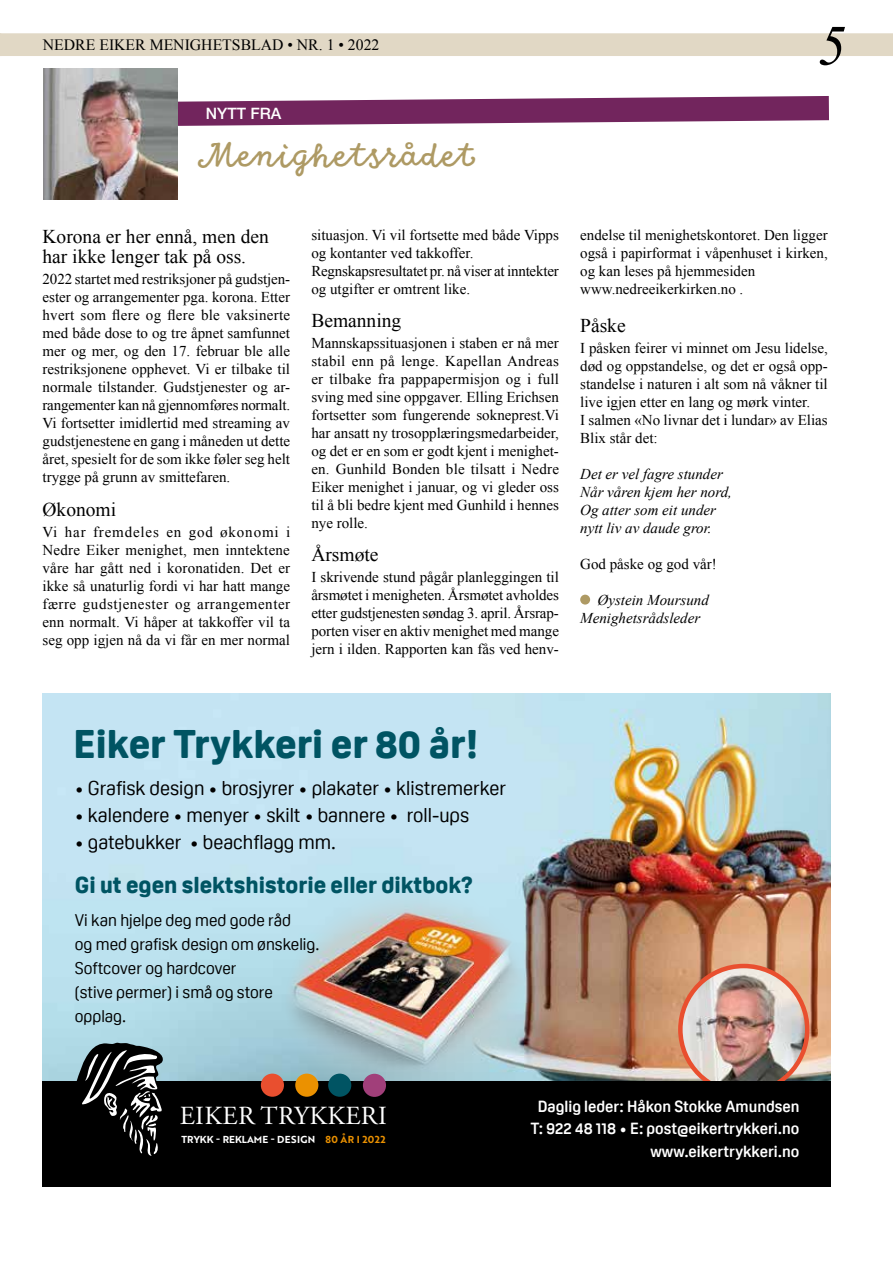
<style>
.page{position:relative;width:893px;height:1263px;background:#fff}
.page>*{position:absolute;margin:0;border:0;box-sizing:border-box;transform-origin:0 0}
.t1{font:italic 57px "Times New Roman";color:#000}
.t2{font:800 39px "Oscine";color:#005463}
.t3{font:39px "Goodlife Script";color:#ae9a64}
.t4{font:26.1px "Adobe Garamond Pro";letter-spacing:.015em;color:#fff}
.t5{font:800 22.5px "Oscine";color:#005463}
.t6{font:19.5px "Oscine";color:#000}
.t7{font:19.5px/19.5px "Times New Roman";color:#000}
.t8{font:16.5px/24px "Oscine";color:#000}
.t9{font:700 15.75px/22.5px "Oscine";color:#fff;text-align:right}
.t10{font:15.75px "Times New Roman";color:#000}
.t11{font:500 15.75px "Helvetica Neue LT Pro";color:#fff}
.t12{font:15px/18px "Times New Roman";color:#000;text-align:justify}
.t13{font:italic 15px/18px "Times New Roman";color:#000}
.t14{font:9.9px "Brother 1816 Bold";letter-spacing:.02em;color:#fff}
.s1{color:#eb9100}
</style>
<div class="page">
<div style="left:0;top:33px;width:893px;height:23px;background:#e1d8c5"></div>
<img style="left:43px;top:693px;width:787px;height:387px">
<div style="left:580px;top:595px;width:10px;height:10px;background:#ae9a64;border-radius:50%"></div>
<svg style="left:177px;top:96px;width:652px;height:31px"></svg>
<img style="left:44px;top:68px;width:133px;height:132px">
<img style="left:285px;top:881px;width:252px;height:199px">
<img style="left:680px;top:966px;width:127px;height:127px;border-radius:63px">
<div style="left:678px;top:964px;width:131px;height:131px;border:4px solid #e94f2f;border-radius:50%"></div>
<div style="left:43px;top:1080px;width:788px;height:106px;background:#000"></div>
<svg style="left:57px;top:1042px;width:126px;height:114px"></svg>
<div style="left:261px;top:1073px;width:23px;height:24px;background:#e94f2f;border-radius:50%"></div>
<div style="left:295px;top:1073px;width:23px;height:24px;background:#eb9100;border-radius:50%"></div>
<div style="left:328px;top:1073px;width:23px;height:24px;background:#005463;border-radius:50%"></div>
<div style="left:363px;top:1074px;width:23px;height:23px;background:#a13f7a;border-radius:50%"></div>
<p class="t10" style="left:43px;top:34px;width:338px">NEDRE EIKER MENIGHETSBLAD • NR. 1 • 2022</p>
<p class="t10" style="left:326px;top:34px;width:9px">3</p>
<p class="t10" style="left:363px;top:34px;width:17px">01</p>
<p class="t11" style="left:206px;top:104px;width:77px">NYTT FRA</p>
<h2 class="t3" style="left:199px;top:134px;width:278px">Menighetsrådet</h2>
<h1 class="t1" style="left:818px;top:6px;width:30px">5</h1>
<h3 class="t7" style="left:43px;top:227px;width:228px">Korona er her ennå, men den har ikke lenger tak på oss.</h3>
<p class="t12" style="left:43px;top:269px;width:249px">2022 startet med restriksjoner på gudstjen&shy;ester og arrangementer pga. korona. Etter hvert som flere og flere ble vaksinerte med både dose to og tre åpnet samfunnet mer og mer, og den 17. februar ble alle restriksjonene opphevet. Vi er tilbake til normale tilstander. Gudstjenester og ar&shy;rangementer kan nå gjennomføres normalt.<br>Vi fortsetter imidlertid med streaming av gudstjenestene en gang i måneden ut dette året, spesielt for de som ikke føler seg helt trygge på grunn av smittefaren.</p>
<h3 class="t7" style="left:43px;top:500px;width:75px">Økonomi</h3>
<p class="t12" style="left:43px;top:523px;width:249px">Vi har fremdeles en god økonomi i Nedre Eiker menighet, men inntektene våre har gått ned i koronatiden. Det er ikke så unaturlig fordi vi har hatt mange færre gudstjenester og arrangementer enn normalt. Vi håper at takkoffer vil ta seg opp igjen nå da vi får en mer normal</p>
<p class="t12" style="left:311px;top:226px;width:249px;text-align:left">situasjon. Vi vil fortsette med både Vipps og kontanter ved takkoffer.<br>Regnskapsresultatet pr. nå viser at inntekter og utgifter er omtrent like.</p>
<h3 class="t7" style="left:311px;top:310px;width:91px">Bemanning</h3>
<p class="t12" style="left:311px;top:334px;width:249px">Mannskapssituasjonen i staben er nå mer stabil enn på lenge. Kapellan Andreas er tilbake fra pappapermisjon og i full sving med sine oppgaver. Elling Erichsen fortsetter som fungerende sokneprest.Vi har ansatt ny trosopplæringsmedarbeider, og det er en som er godt kjent i menighet&shy;en. Gunhild Bonden ble tilsatt i Nedre Eiker menighet i januar, og vi gleder oss til å bli bedre kjent med Gunhild i hennes nye rolle.</p>
<h3 class="t7" style="left:311px;top:544px;width:69px">Årsmøte</h3>
<p class="t12" style="left:311px;top:568px;width:249px">I skrivende stund pågår planleggingen til årsmøtet i menigheten. Årsmøtet avholdes etter gudstjenesten søndag 3. april. Årsrap&shy;porten viser en aktiv menighet med mange jern i ilden. Rapporten kan fås ved henv-</p>
<p class="t12" style="left:580px;top:226px;width:249px;text-align:left">endelse til menighetskontoret. Den ligger også i papirformat i våpenhuset i kirken, og kan leses på hjemmesiden www.nedreeikerkirken.no .</p>
<h3 class="t7" style="left:580px;top:315px;width:47px">Påske</h3>
<p class="t12" style="left:580px;top:338px;width:249px;text-align:left">I påsken feirer vi minnet om Jesu lidelse, død og oppstandelse, og det er også opp&shy;standelse i naturen i alt som nå våkner til live igjen etter en lang og mørk vinter.<br>I salmen «No livnar det i lundar» av Elias Blix står det:</p>
<p class="t13" style="left:580px;top:464px;width:153px">Det er vel fagre stunder<br>Når våren kjem her nord,<br>Og atter som eit under nytt liv av daude gror.</p>
<p class="t12" style="left:580px;top:554px;width:138px">God påske og god vår!</p>
<p class="t13" style="left:580px;top:590px;width:130px;text-indent:17px">Øystein Moursund<br>Menighetsrådsleder</p>
<h2 class="t2" style="left:74px;top:721px;width:407px">Eiker Trykkeri er 80 år!</h2>
<h3 class="t6" style="left:75px;top:777px;width:433px">• Grafisk design • brosjyrer • plakater • klistremerker</h3>
<h3 class="t6" style="left:75px;top:804px;width:396px">• kalendere • menyer • skilt • bannere • roll-ups</h3>
<h3 class="t6" style="left:75px;top:831px;width:263px">• gatebukker • beachflagg mm.</h3>
<h3 class="t5" style="left:75px;top:872px;width:400px">Gi ut egen slektshistorie eller diktbok?</h3>
<p class="t8" style="left:75px;top:908px;width:246px">Vi kan hjelpe deg med gode råd<br>og med grafisk design om ønskelig.<br>Softcover og hardcover<br>(stive permer) i små og store opplag.</p>
<h3 class="t4" style="left:180px;top:1100px;width:209px">EIKER TRYKKERI</h3>
<p class="t9" style="left:530px;top:1095px;width:270px">Daglig leder: Håkon Stokke Amundsen<br>T: 922 48 118 • E: post@eikertrykkeri.no www.eikertrykkeri.no</p>
<p class="t14" style="left:182px;top:1132px;width:206px">TRYKK - REKLAME - DESIGN <span class="s1">80 ÅR I 2022</span></p>
</div>
